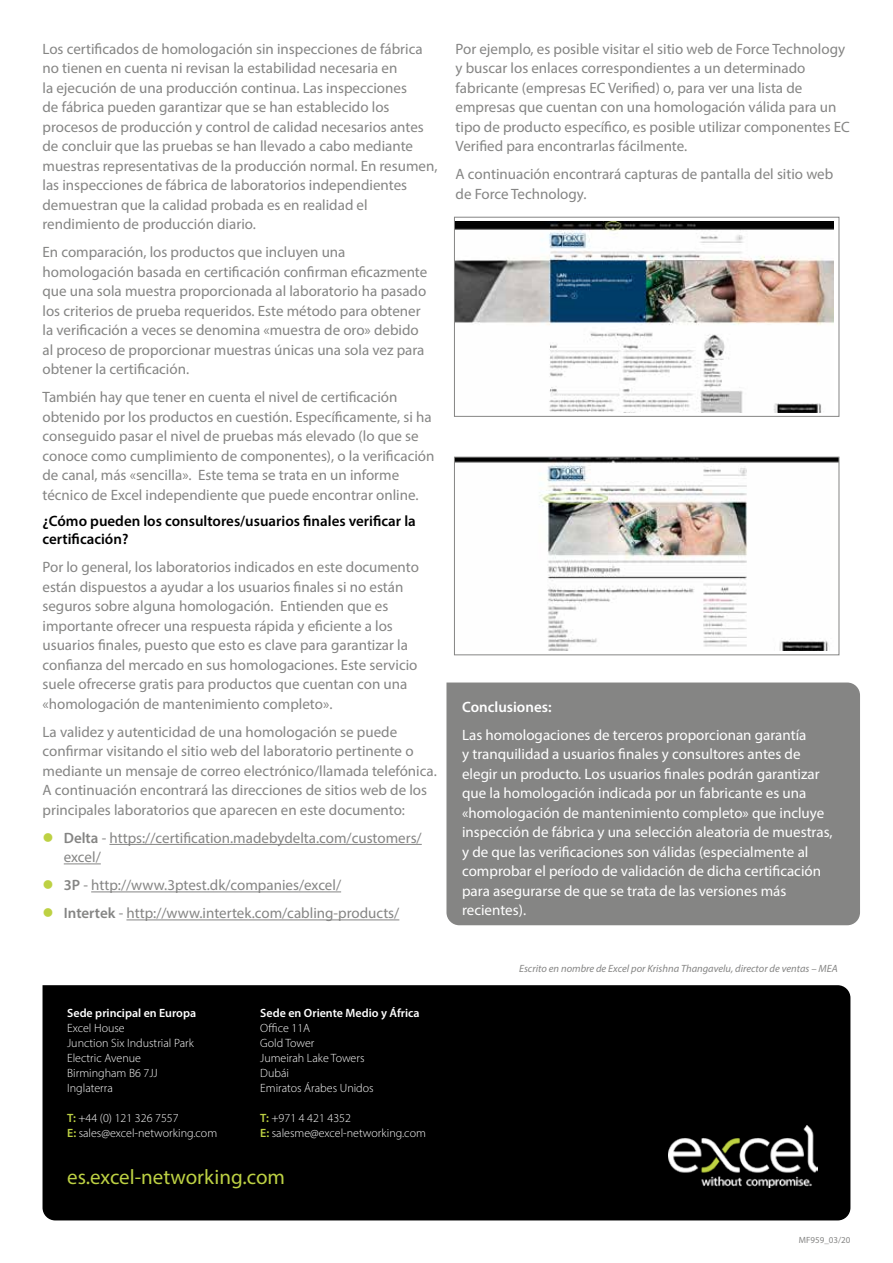
<style>
.page{position:relative;width:893px;height:1263px;background:#fff}
.page>*{position:absolute;margin:0;border:0;box-sizing:border-box;transform-origin:0 0}
.t1{font:21px "Myriad Pro";color:#bdd143}
.t2{font:15px/19.5px "Myriad Pro";color:#858584}
.t3{font:15px/19.5px "Myriad Pro";color:#fff}
.t4{font:600 15px/18px "Myriad Pro";color:#000}
.t5{font:600 15px "Myriad Pro";color:#fff}
.t6{font:300 12px/15px "Myriad Pro";color:#fff}
.t7{font:600 12px "Myriad Pro";color:#fff}
.t8{font:italic 10.5px "Myriad Pro";color:#858584}
.t9{font:9px "Myriad Pro";color:#858584}
.s1{color:#bdd143}
.s2{font-weight:600}
.s3{font-weight:600;color:#bdd143}
</style>
<div class="page">
<div style="left:43px;top:985px;width:807px;height:235px;background:#000"></div>
<img style="left:669px;top:1125px;width:148px;height:62px">
<div style="left:446px;top:682px;width:414px;height:243px;background:#858584"></div>
<hr style="left:109px;top:844px;width:313px;height:1px;background:#858584">
<hr style="left:64px;top:863px;width:37px;height:1px;background:#858584">
<hr style="left:91px;top:891px;width:250px;height:1px;background:#858584">
<hr style="left:126px;top:919px;width:273px;height:1px;background:#858584">
<img style="left:456px;top:222px;width:378px;height:190px">
<div style="left:454px;top:217px;width:385px;height:200px;border:1px solid #858584"></div>
<img style="left:456px;top:459px;width:381px;height:191px">
<div style="left:454px;top:457px;width:385px;height:198px;border:1px solid #858584"></div>
<p class="t2" style="left:43px;top:39px;width:396px">Los certificados de homologación sin inspecciones de fábrica no tienen en cuenta ni revisan la estabilidad necesaria en<br>la ejecución de una producción continua. Las inspecciones<br>de fábrica pueden garantizar que se han establecido los procesos de producción y control de calidad necesarios antes de concluir que las pruebas se han llevado a cabo mediante muestras representativas de la producción normal. En resumen, las inspecciones de fábrica de laboratorios independientes demuestran que la calidad probada es en realidad el rendimiento de producción diario.</p>
<p class="t2" style="left:43px;top:242px;width:386px">En comparación, los productos que incluyen una homologación basada en certificación confirman eficazmente que una sola muestra proporcionada al laboratorio ha pasado los criterios de prueba requeridos. Este método para obtener la verificación a veces se denomina «muestra de oro» debido al proceso de proporcionar muestras únicas una sola vez para obtener la certificación.</p>
<p class="t2" style="left:43px;top:387px;width:393px">También hay que tener en cuenta el nivel de certificación obtenido por los productos en cuestión. Específicamente, si ha conseguido pasar el nivel de pruebas más elevado (lo que se conoce como cumplimiento de componentes), o la verificación de canal, más «sencilla». Este tema se trata en un informe técnico de Excel independiente que puede encontrar online.</p>
<p class="t4" style="left:43px;top:512px;width:375px">¿Cómo pueden los consultores/usuarios finales verificar la certificación?</p>
<p class="t2" style="left:43px;top:557px;width:378px">Por lo general, los laboratorios indicados en este documento están dispuestos a ayudar a los usuarios finales si no están seguros sobre alguna homologación. Entienden que es importante ofrecer una respuesta rápida y eficiente a los usuarios finales, puesto que esto es clave para garantizar la confianza del mercado en sus homologaciones. Este servicio suele ofrecerse gratis para productos que cuentan con una «homologación de mantenimiento completo».</p>
<p class="t2" style="left:43px;top:722px;width:396px">La validez y autenticidad de una homologación se puede confirmar visitando el sitio web del laboratorio pertinente o mediante un mensaje de correo electrónico/llamada telefónica.<br>A continuación encontrará las direcciones de sitios web de los principales laboratorios que aparecen en este documento:</p>
<p class="t2" style="left:64px;top:828px;width:359px;text-indent:-21px"><span class="s1">●</span> <span class="s2">Delta</span> - https://certification.madebydelta.com/customers/ excel/</p>
<p class="t2" style="left:43px;top:875px;width:300px"><span class="s1">●</span> <span class="s2">3P</span> - http://www.3ptest.dk/companies/excel/</p>
<p class="t2" style="left:43px;top:903px;width:358px"><span class="s1">●</span> <span class="s2">Intertek</span> - http://www.intertek.com/cabling-products/</p>
<p class="t7" style="left:260px;top:1005px;width:161px">Sede en Oriente Medio y África</p>
<p class="t6" style="left:260px;top:1020px;width:115px">Office 11A<br>Gold Tower<br>Jumeirah Lake Towers<br>Dubái<br>Emiratos Árabes Unidos</p>
<p class="t6" style="left:260px;top:1110px;width:167px"><span class="s3">T:</span> +971 4 421 4352<br><span class="s3">E:</span> salesme@excel-networking.com</p>
<h1 class="t1" style="left:67px;top:1164px;width:219px">es.excel-networking.com</h1>
<p class="t7" style="left:67px;top:1005px;width:130px">Sede principal en Europa</p>
<p class="t6" style="left:67px;top:1020px;width:128px">Excel House<br>Junction Six Industrial Park<br>Electric Avenue<br>Birmingham B6 7JJ<br>Inglaterra</p>
<p class="t6" style="left:67px;top:1110px;width:151px"><span class="s3">T:</span> +44 (0) 121 326 7557<br><span class="s3">E:</span> sales@excel-networking.com</p>
<p class="t2" style="left:455px;top:39px;width:396px">Por ejemplo, es posible visitar el sitio web de Force Technology y buscar los enlaces correspondientes a un determinado fabricante (empresas EC Verified) o, para ver una lista de empresas que cuentan con una homologación válida para un tipo de producto específico, es posible utilizar componentes EC Verified para encontrarlas fácilmente.</p>
<p class="t2" style="left:455px;top:164px;width:379px">A continuación encontrará capturas de pantalla del sitio web de Force Technology.</p>
<p class="t5" style="left:462px;top:697px;width:91px">Conclusiones:</p>
<p class="t3" style="left:462px;top:724px;width:372px">Las homologaciones de terceros proporcionan garantía<br>y tranquilidad a usuarios finales y consultores antes de elegir un producto. Los usuarios finales podrán garantizar que la homologación indicada por un fabricante es una «homologación de mantenimiento completo» que incluye inspección de fábrica y una selección aleatoria de muestras, y de que las verificaciones son válidas (especialmente al comprobar el período de validación de dicha certificación para asegurarse de que se trata de las versiones más recientes).</p>
<p class="t8" style="left:519px;top:961px;width:320px">Escrito en nombre de Excel por Krishna Thangavelu, director de ventas – MEA</p>
<p class="t9" style="left:799px;top:1235px;width:53px">MF959_03/20</p>
</div>
